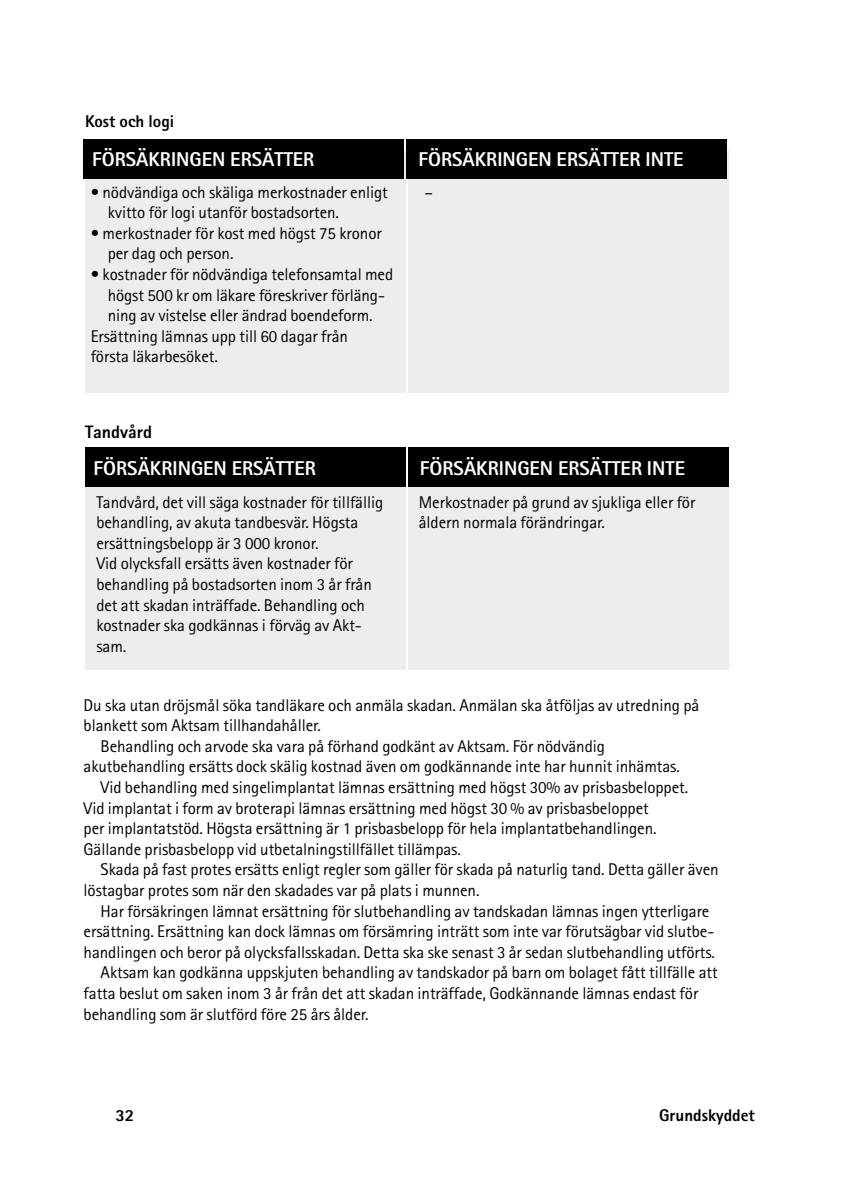
<style>
.page{position:relative;width:842px;height:1191px;background:#fff}
.page>*{position:absolute;margin:0;border:0;box-sizing:border-box;transform-origin:0 0}
.t1{font:800 20px "Rotis Sans Serif";color:#fff}
.t2{font:800 18px "Rotis Sans Serif";color:#000}
.t3{font:17px/20.6px "Rotis Sans Serif";letter-spacing:-.005em;color:#000}
.t4{font:800 17px "Rotis Sans Serif";color:#000}
</style>
<div class="page">
<div style="left:85px;top:150px;width:321px;height:243px;background:#ededed"></div>
<div style="left:408px;top:150px;width:321px;height:243px;background:#ededed"></div>
<div style="left:85px;top:460px;width:321px;height:209px;background:#ededed"></div>
<div style="left:408px;top:460px;width:321px;height:209px;background:#ededed"></div>
<div style="left:406px;top:139px;width:321px;height:40px;background:#000"></div>
<div style="left:84px;top:139px;width:320px;height:40px;background:#000"></div>
<div style="left:408px;top:447px;width:321px;height:40px;background:#000"></div>
<div style="left:85px;top:447px;width:321px;height:40px;background:#000"></div>
<p class="t4" style="left:85px;top:110px;width:91px">Kost och logi</p>
<p class="t1" style="left:92px;top:147px;width:224px">FÖRSÄKRINGEN ERSÄTTER</p>
<p class="t1" style="left:418px;top:147px;width:267px">FÖRSÄKRINGEN ERSÄTTER INTE</p>
<p class="t3" style="left:108px;top:181px;width:282px;text-indent:-17px">• nödvändiga och skäliga merkostnader enligt kvitto för logi utanför bostadsorten.</p>
<p class="t3" style="left:108px;top:223px;width:276px;text-indent:-17px">• merkostnader för kost med högst 75 kronor per dag och person.</p>
<p class="t3" style="left:91px;top:264px;width:304px">• kostnader för nödvändiga telefonsamtal med</p>
<p class="t3" style="left:108px;top:284px;width:279px">högst 500 kr om läkare föreskriver förläng-</p>
<p class="t3" style="left:108px;top:305px;width:267px">ning av vistelse eller ändrad boendeform.</p>
<p class="t3" style="left:91px;top:326px;width:259px">Ersättning lämnas upp till 60 dagar från</p>
<p class="t3" style="left:91px;top:346px;width:129px">första läkarbesöket.</p>
<p class="t2" style="left:85px;top:420px;width:68px">Tandvård</p>
<p class="t3" style="left:424px;top:181px;width:10px">–</p>
<p class="t1" style="left:94px;top:455px;width:224px">FÖRSÄKRINGEN ERSÄTTER</p>
<p class="t1" style="left:420px;top:455px;width:267px">FÖRSÄKRINGEN ERSÄTTER INTE</p>
<p class="t3" style="left:96px;top:491px;width:288px">Tandvård, det vill säga kostnader för tillfällig behandling, av akuta tandbesvär. Högsta ersättningsbelopp är 3 000 kronor.<br>Vid olycksfall ersätts även kostnader för behandling på bostadsorten inom 3 år från det att skadan inträffade. Behandling och kostnader ska godkännas i förväg av Akt&shy;sam.</p>
<p class="t3" style="left:419px;top:491px;width:278px">Merkostnader på grund av sjukliga eller för åldern normala förändringar.</p>
<p class="t3" style="left:84px;top:694px;width:617px">Du ska utan dröjsmål söka tandläkare och anmäla skadan. Anmälan ska åtföljas av utredning på</p>
<p class="t3" style="left:84px;top:715px;width:239px">blankett som Aktsam tillhandahåller.</p>
<p class="t3" style="left:101px;top:735px;width:506px">Behandling och arvode ska vara på förhand godkänt av Aktsam. För nödvändig</p>
<p class="t3" style="left:84px;top:756px;width:598px">akutbehandling ersätts dock skälig kostnad även om godkännande inte har hunnit inhämtas.</p>
<p class="t3" style="left:101px;top:777px;width:589px">Vid behandling med singelimplantat lämnas ersättning med högst 30% av prisbasbeloppet.</p>
<p class="t3" style="left:84px;top:797px;width:567px">Vid implantat i form av broterapi lämnas ersättning med högst 30 % av prisbasbeloppet</p>
<p class="t3" style="left:84px;top:818px;width:574px">per implantatstöd. Högsta ersättning är 1 prisbasbelopp för hela implantatbehandlingen.</p>
<p class="t3" style="left:84px;top:838px;width:379px">Gällande prisbasbelopp vid utbetalningstillfället tillämpas.</p>
<p class="t3" style="left:101px;top:859px;width:619px">Skada på fast protes ersätts enligt regler som gäller för skada på naturlig tand. Detta gäller även</p>
<p class="t3" style="left:84px;top:880px;width:397px">löstagbar protes som när den skadades var på plats i munnen.</p>
<p class="t3" style="left:101px;top:900px;width:610px">Har försäkringen lämnat ersättning för slutbehandling av tandskadan lämnas ingen ytterligare</p>
<p class="t3" style="left:84px;top:921px;width:632px">ersättning. Ersättning kan dock lämnas om försämring inträtt som inte var förutsägbar vid slutbe-</p>
<p class="t3" style="left:84px;top:941px;width:633px">handlingen och beror på olycksfallsskadan. Detta ska ske senast 3 år sedan slutbehandling utförts.</p>
<p class="t3" style="left:101px;top:962px;width:619px">Aktsam kan godkänna uppskjuten behandling av tandskador på barn om bolaget fått tillfälle att</p>
<p class="t3" style="left:84px;top:983px;width:616px">fatta beslut om saken inom 3 år från det att skadan inträffade, Godkännande lämnas endast för</p>
<p class="t3" style="left:84px;top:1003px;width:286px">behandling som är slutförd före 25 års ålder.</p>
<p class="t4" style="left:115px;top:1104px;width:20px">32</p>
<p class="t4" style="left:659px;top:1104px;width:97px">Grundskyddet</p>
</div>
